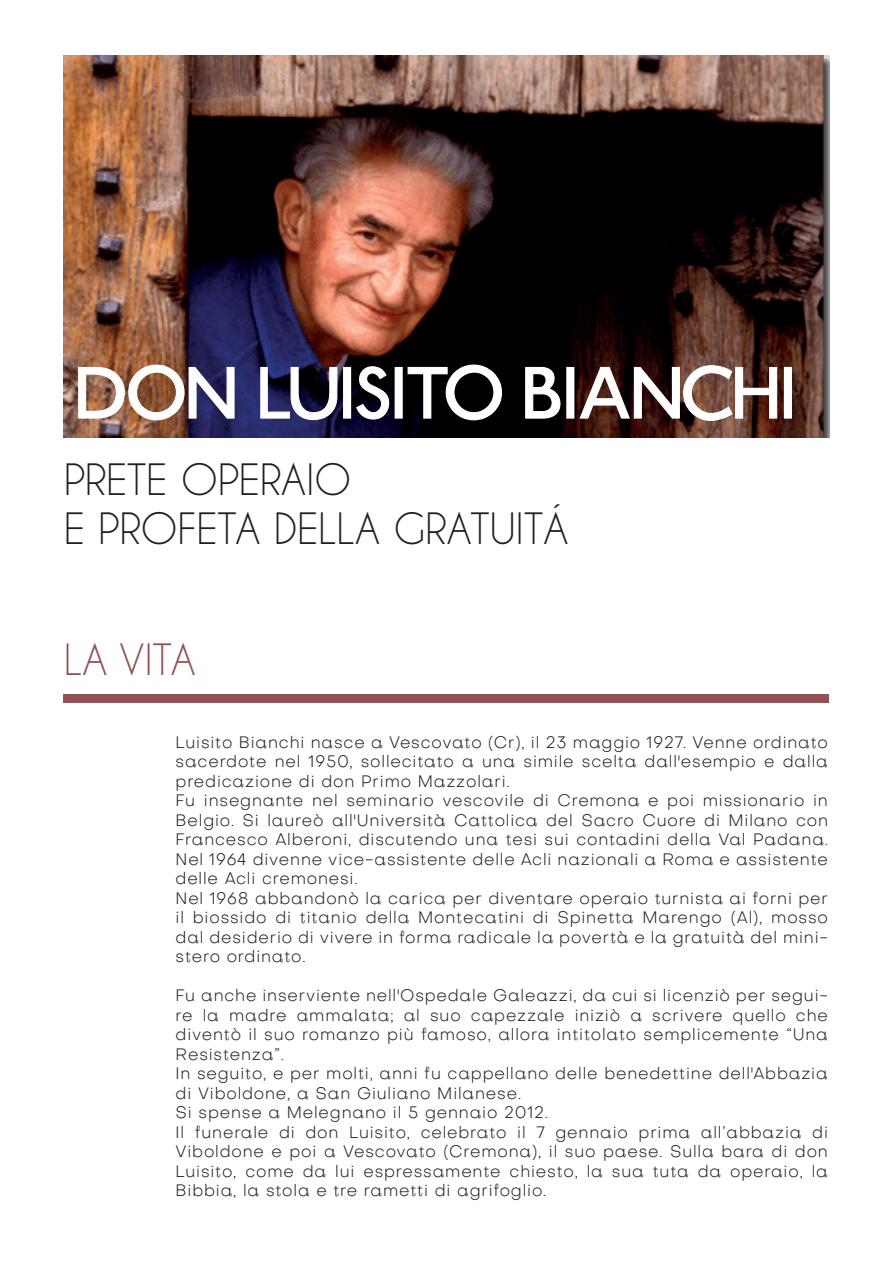
<style>
.page{position:relative;width:893px;height:1263px;background:#fff}
.page>*{position:absolute;margin:0;border:0;box-sizing:border-box;transform-origin:0 0}
.t1{font:79.5px "Ubahn";color:#fff}
.t2{font:40.5px/48.6px "Caviar Dreams";letter-spacing:-.01em;color:#231f20}
.t3{font:40.5px "Caviar Dreams";letter-spacing:-.01em;color:#925154}
.t4{font:300 16.5px/19.5px "Subjectivity";letter-spacing:.05em;color:#231f20}
</style>
<div class="page">
<img style="left:64px;top:55px;width:765px;height:383px">
<img style="left:78px;top:364px;width:157px;height:57px">
<svg style="left:260px;top:366px;width:78px;height:55px;background:#2f2f50"></svg>
<div style="left:343px;top:367px;width:8px;height:52px;border:1px solid #fff"></div>
<svg style="left:355px;top:366px;width:35px;height:54px;background:#21202c"></svg>
<svg style="left:407px;top:364px;width:96px;height:57px;background:#19191a"></svg>
<svg style="left:525px;top:366px;width:36px;height:53px;background:#29292a"></svg>
<svg style="left:579px;top:365px;width:199px;height:57px;background:#5a3b33"></svg>
<div style="left:784px;top:367px;width:8px;height:52px;border:1px solid #fff"></div>
<div style="left:64px;top:694px;width:765px;height:8px;background:#925154"></div>
<h1 class="t1" style="left:76px;top:355px;width:722px">DON LUISITO BIANCHI</h1>
<h2 class="t2" style="left:64px;top:455px;width:506px">PRETE OPERAIO<br>E PROFETA DELLA GRATUITÁ</h2>
<h2 class="t3" style="left:64px;top:636px;width:134px">LA VITA</h2>
<p class="t4" style="left:176px;top:732px;width:654px">Luisito Bianchi nasce a Vescovato (Cr), il 23 maggio 1927. Venne ordinato sacerdote nel 1950, sollecitato a una simile scelta dall'esempio e dalla predicazione di don Primo Mazzolari.<br>Fu insegnante nel seminario vescovile di Cremona e poi missionario in Belgio. Si laureò all'Università Cattolica del Sacro Cuore di Milano con Francesco Alberoni, discutendo una tesi sui contadini della Val Padana.<br>Nel 1964 divenne vice-assistente delle Acli nazionali a Roma e assistente delle Acli cremonesi.<br>Nel 1968 abbandonò la carica per diventare operaio turnista ai forni per il biossido di titanio della Montecatini di Spinetta Marengo (Al), mosso dal desiderio di vivere in forma radicale la povertà e la gratuità del mini&shy;stero ordinato.</p>
<p class="t4" style="left:176px;top:985px;width:654px">Fu anche inserviente nell'Ospedale Galeazzi, da cui si licenziò per segui&shy;re la madre ammalata; al suo capezzale iniziò a scrivere quello che diventò il suo romanzo più famoso, allora intitolato semplicemente “Una Resistenza”.<br>In seguito, e per molti, anni fu cappellano delle benedettine dell'Abbazia di Viboldone, a San Giuliano Milanese.<br>Si spense a Melegnano il 5 gennaio 2012.<br>Il funerale di don Luisito, celebrato il 7 gennaio prima all’abbazia di Viboldone e poi a Vescovato (Cremona), il suo paese. Sulla bara di don Luisito, come da lui espressamente chiesto, la sua tuta da operaio, la Bibbia, la stola e tre rametti di agrifoglio.</p>
</div>
